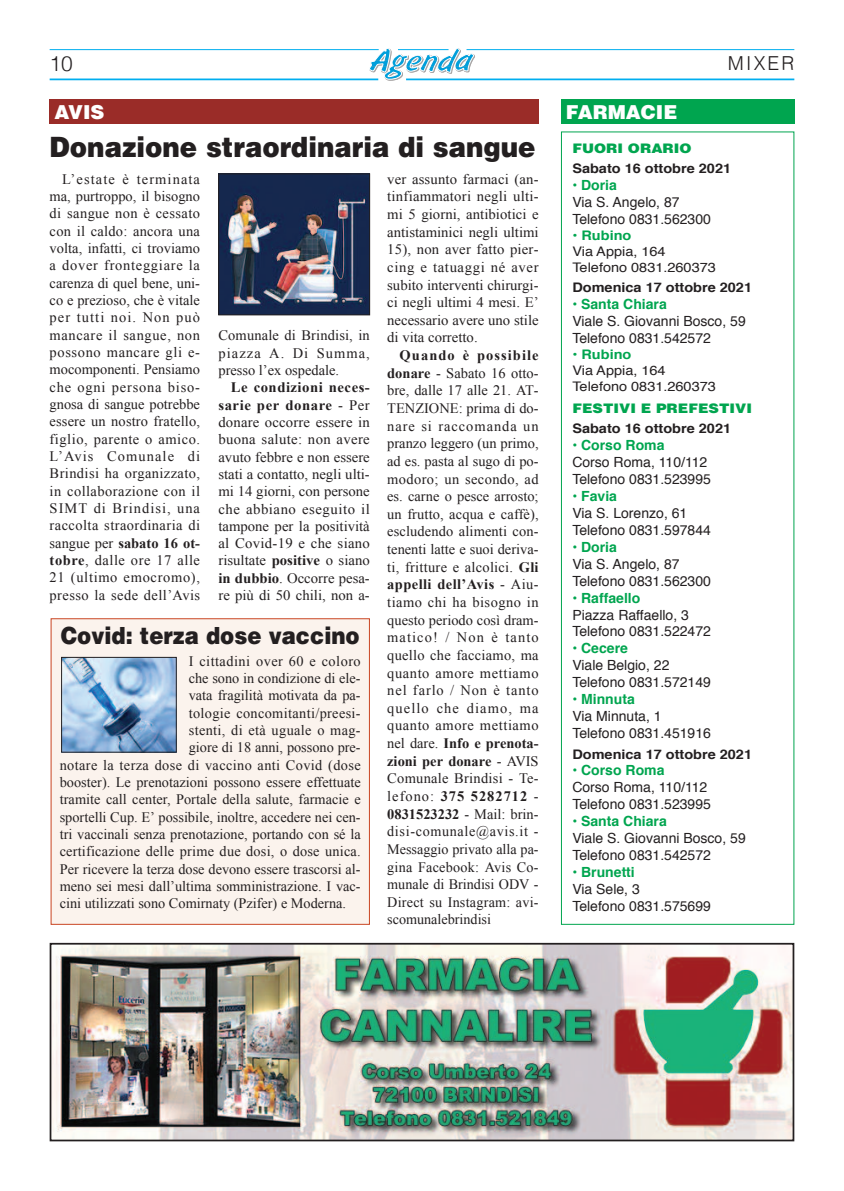
<style>
.page{position:relative;width:844px;height:1191px;background:#fff}
.page>*{position:absolute;margin:0;border:0;box-sizing:border-box;transform-origin:0 0}
.t1{font:900 28px "Helvetica";color:#231f20;scale:.93 1}
.t2{font:900 23.62px "Helvetica";color:#231f20;scale:.9 1}
.t3{font:300 21px "Helvetica";color:#231f20}
.t4{font:900 19.25px "Helvetica";color:#fff}
.t5{font:300 19.25px "Helvetica";letter-spacing:.11em;color:#231f20}
.t6{font:14.35px/17.7px "Times New Roman";color:#231f20;text-align:justify}
.t7{font:14.35px "Times New Roman";letter-spacing:.025em;color:#231f20}
.t8{font:14.35px "Times New Roman";letter-spacing:.035em;color:#231f20}
.t9{font:14px/17px "Helvetica";color:#231f20}
.t10{font:700 14px "Helvetica";color:#00a54f}
.t11{font:700 13.12px "Helvetica";color:#231f20;scale:1.1 1}
.t12{font:13.12px/15.9px "Helvetica";color:#231f20;scale:1.1 1}
.t13{font:900 13.12px "Helvetica";color:#00a54f;scale:1.1 1}
.t14{font:700 13.12px "Helvetica";color:#00a54f;scale:1.1 1}
.s1{font-weight:700}
</style>
<div class="page">
<div style="left:561px;top:99px;width:233px;height:25px;background:#00a54f"></div>
<svg style="left:369px;top:48px;width:106px;height:33px"></svg>
<hr style="left:398px;top:49px;width:50px;height:1px;background:#00aeef">
<hr style="left:50px;top:49px;width:328px;height:1px;background:#00aeef">
<hr style="left:466px;top:49px;width:328px;height:1px;background:#00aeef">
<hr style="left:50px;top:78px;width:328px;height:2px;background:#00aeef">
<hr style="left:406px;top:78px;width:388px;height:2px;background:#00aeef">
<div style="left:561px;top:131px;width:233px;height:793px;border:1px solid #00a54f"></div>
<img style="left:53px;top:946px;width:738px;height:192px">
<div style="left:50px;top:943px;width:744px;height:198px;border:2px solid #231f20"></div>
<div style="left:51px;top:619px;width:318px;height:305px;background:#fbf3ed"></div>
<div style="left:51px;top:618px;width:319px;height:306px;border:1px solid #c94522"></div>
<div style="left:50px;top:99px;width:488px;height:25px;background:#9a2c28"></div>
<img style="left:220px;top:176px;width:148px;height:137px">
<div style="left:218px;top:174px;width:152px;height:141px;border:1px solid #231f20"></div>
<img style="left:63px;top:659px;width:111px;height:91px">
<div style="left:61px;top:657px;width:115px;height:95px;border:1px solid #231f20"></div>
<h3 class="t3" style="left:50px;top:55px;width:25px">10</h3>
<h3 class="t5" style="left:727px;top:56px;width:68px">MIXER</h3>
<h3 class="t4" style="left:55px;top:105px;width:51px">AVIS</h3>
<h1 class="t1" style="left:50px;top:131px;width:524px">Donazione straordinaria di sangue</h1>
<p class="t6" style="left:50px;top:170px;width:152px;text-indent:12px">L’estate è terminata ma, purtroppo, il bisogno di sangue non è cessato con il caldo: ancora una volta, infatti, ci troviamo a dover fronteggiare la carenza di quel bene, uni&shy;co e prezioso, che è vitale per tutti noi. Non può mancare il sangue, non possono mancare gli e&shy;mocomponenti. Pensiamo che ogni persona biso&shy;gnosa di sangue potrebbe essere un nostro fratello, figlio, parente o amico.<br>L’Avis Comunale di Brindisi ha organizzato, in collaborazione con il SIMT di Brindisi, una raccolta straordinaria di sangue per <span class="s1">sabato 16 ot&shy;tobre</span>, dalle ore 17 alle 21 (ultimo emocromo), presso la sede dell’Avis</p>
<p class="t6" style="left:387px;top:170px;width:153px">ver assunto farmaci (an&shy;tinfiammatori negli ulti&shy;mi 5 giorni, antibiotici e antistaminici negli ultimi 15), non aver fatto pier&shy;cing e tatuaggi né aver subito interventi chirurgi&shy;ci negli ultimi 4 mesi. E’ necessario avere uno stile di vita corretto.</p>
<p class="t6" style="left:218px;top:327px;width:153px">Comunale di Brindisi, in piazza A. Di Summa, presso l’ex ospedale.</p>
<p class="t6" style="left:218px;top:379px;width:153px;text-indent:12px"><span class="s1">Le condizioni neces&shy;sarie per donare</span> - Per donare occorre essere in buona salute: non avere avuto febbre e non essere stati a contatto, negli ulti&shy;mi 14 giorni, con persone che abbiano eseguito il tampone per la positività al Covid-19 e che siano risultate <span class="s1">positive</span> o siano <span class="s1">in dubbio</span>. Occorre pesa&shy;re più di 50 chili, non a-</p>
<p class="t6" style="left:387px;top:346px;width:153px;text-indent:12px"><span class="s1">Quando è possibile donare</span> - Sabato 16 otto&shy;bre, dalle 17 alle 21. AT-TENZIONE: prima di do&shy;nare si raccomanda un pranzo leggero (un primo, ad es. pasta al sugo di po&shy;modoro; un secondo, ad es. carne o pesce arrosto; un frutto, acqua e caffè), escludendo alimenti con&shy;tenenti latte e suoi deriva&shy;ti, fritture e alcolici. <span class="s1">Gli appelli dell’Avis</span> - Aiu&shy;tiamo chi ha bisogno in questo periodo così dram&shy;matico! / Non è tanto quello che facciamo, ma quanto amore mettiamo nel farlo / Non è tanto quello che diamo, ma quanto amore mettiamo nel dare. <span class="s1">Info e prenota&shy;zioni per donare</span> - AVIS Comunale Brindisi - Te&shy;lefono: <span class="s1">375 5282712</span> - <span class="s1">0831523232</span> - Mail: brin&shy;disi-comunale@avis.it - Messaggio privato alla pa&shy;gina Facebook: Avis Co&shy;munale di Brindisi ODV - Direct su Instagram: avi&shy;scomunalebrindisi</p>
<h2 class="t2" style="left:61px;top:622px;width:334px">Covid: terza dose vaccino</h2>
<p class="t8" style="left:189px;top:653px;width:173px">I cittadini over 60 e coloro</p>
<p class="t6" style="left:189px;top:669px;width:173px">che sono in condizione di ele-</p>
<p class="t6" style="left:189px;top:687px;width:173px">vata fragilità motivata da pa-</p>
<p class="t7" style="left:189px;top:705px;width:173px">tologie concomitanti/preesi-</p>
<p class="t7" style="left:189px;top:722px;width:173px">stenti, di età uguale o mag-</p>
<p class="t6" style="left:189px;top:738px;width:173px">giore di 18 anni, possono pre-</p>
<p class="t7" style="left:60px;top:757px;width:302px">notare la terza dose di vaccino anti Covid (dose</p>
<p class="t6" style="left:60px;top:773px;width:302px">booster). Le prenotazioni possono essere effettuate</p>
<p class="t6" style="left:60px;top:790px;width:302px">tramite call center, Portale della salute, farmacie e</p>
<p class="t6" style="left:60px;top:808px;width:302px">sportelli Cup. E’ possibile, inoltre, accedere nei cen-</p>
<p class="t6" style="left:60px;top:825px;width:302px">tri vaccinali senza prenotazione, portando con sé la</p>
<p class="t6" style="left:60px;top:842px;width:302px">certificazione delle prime due dosi, o dose unica.</p>
<p class="t6" style="left:60px;top:860px;width:302px">Per ricevere la terza dose devono essere trascorsi al-</p>
<p class="t6" style="left:60px;top:877px;width:302px">meno sei mesi dall’ultima somministrazione. I vac-</p>
<p class="t6" style="left:60px;top:894px;width:288px">cini utilizzati sono Comirnaty (Pzifer) e Moderna.</p>
<h3 class="t4" style="left:566px;top:105px;width:113px">FARMACIE</h3>
<p class="t13" style="left:572px;top:143px;width:110px">FUORI ORARIO</p>
<p class="t11" style="left:572px;top:163px;width:146px">Sabato 16 ottobre 2021</p>
<p class="t10" style="left:572px;top:179px;width:46px">• Doria</p>
<p class="t9" style="left:572px;top:194px;width:140px">Via S. Angelo, 87<br>Telefono 0831.562300</p>
<p class="t14" style="left:572px;top:230px;width:55px">• Rubino</p>
<p class="t12" style="left:572px;top:244px;width:132px">Via Appia, 164<br>Telefono 0831.260373</p>
<p class="t11" style="left:572px;top:282px;width:165px">Domenica 17 ottobre 2021</p>
<p class="t10" style="left:572px;top:298px;width:96px">• Santa Chiara</p>
<p class="t9" style="left:572px;top:313px;width:175px">Viale S. Giovanni Bosco, 59<br>Telefono 0831.542572</p>
<p class="t14" style="left:572px;top:349px;width:55px">• Rubino</p>
<p class="t12" style="left:572px;top:363px;width:132px">Via Appia, 164<br>Telefono 0831.260373</p>
<p class="t13" style="left:572px;top:403px;width:165px">FESTIVI E PREFESTIVI</p>
<p class="t11" style="left:572px;top:423px;width:146px">Sabato 16 ottobre 2021</p>
<p class="t10" style="left:572px;top:439px;width:94px">• Corso Roma</p>
<p class="t9" style="left:572px;top:455px;width:140px">Corso Roma, 110/112<br>Telefono 0831.523995</p>
<p class="t10" style="left:572px;top:490px;width:46px">• Favia</p>
<p class="t9" style="left:572px;top:505px;width:140px">Via S. Lorenzo, 61<br>Telefono 0831.597844</p>
<p class="t10" style="left:572px;top:541px;width:46px">• Doria</p>
<p class="t9" style="left:572px;top:556px;width:140px">Via S. Angelo, 87<br>Telefono 0831.562300</p>
<p class="t10" style="left:572px;top:592px;width:69px">• Raffaello</p>
<p class="t9" style="left:572px;top:607px;width:140px">Piazza Raffaello, 3<br>Telefono 0831.522472</p>
<p class="t10" style="left:572px;top:642px;width:57px">• Cecere</p>
<p class="t9" style="left:572px;top:658px;width:140px">Viale Belgio, 22<br>Telefono 0831.572149</p>
<p class="t10" style="left:572px;top:693px;width:64px">• Minnuta</p>
<p class="t9" style="left:572px;top:709px;width:140px">Via Minnuta, 1<br>Telefono 0831.451916</p>
<p class="t11" style="left:572px;top:748px;width:165px">Domenica 17 ottobre 2021</p>
<p class="t10" style="left:572px;top:764px;width:94px">• Corso Roma</p>
<p class="t9" style="left:572px;top:780px;width:140px">Corso Roma, 110/112<br>Telefono 0831.523995</p>
<p class="t10" style="left:572px;top:815px;width:96px">• Santa Chiara</p>
<p class="t9" style="left:572px;top:831px;width:175px">Viale S. Giovanni Bosco, 59<br>Telefono 0831.542572</p>
<p class="t10" style="left:572px;top:866px;width:64px">• Brunetti</p>
<p class="t9" style="left:572px;top:881px;width:140px">Via Sele, 3<br>Telefono 0831.575699</p>
</div>
